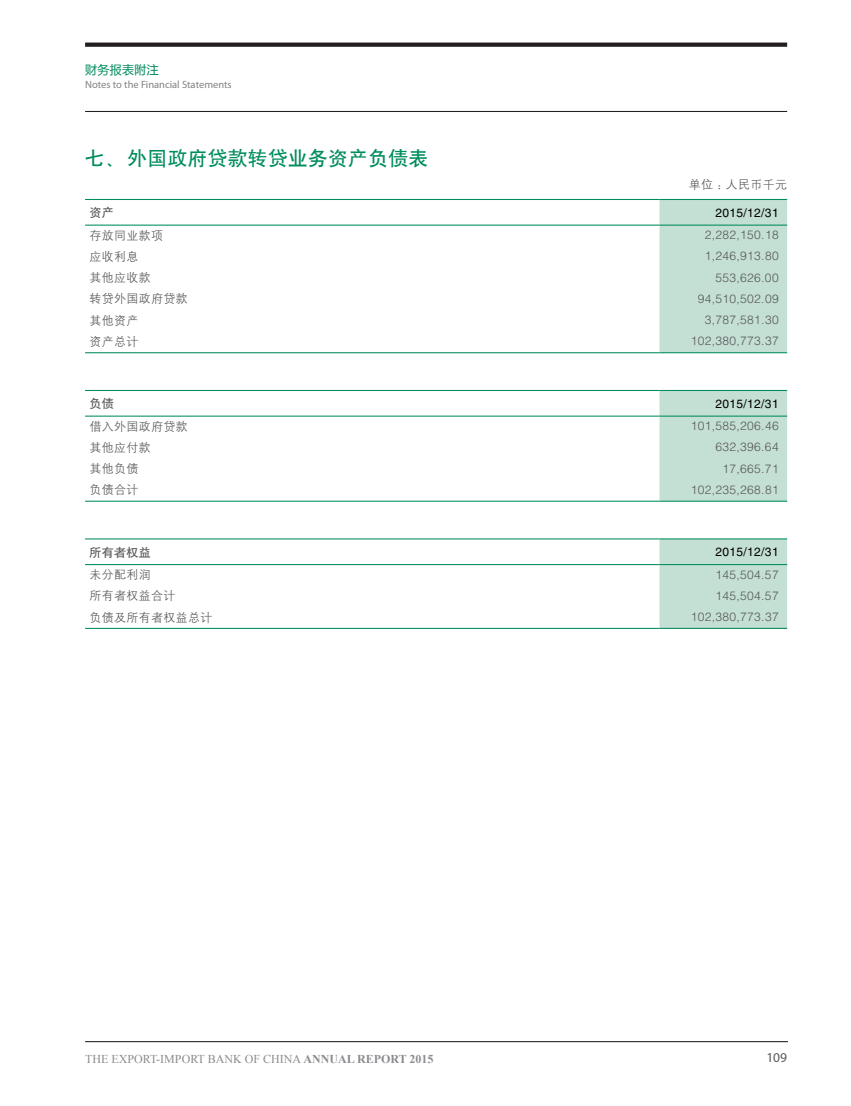
<style>
.page{position:relative;width:851px;height:1106px;background:#fff}
.page>*{position:absolute;margin:0;border:0;box-sizing:border-box;transform-origin:0 0}
.t1{font:19.5px "H Yb 1 gj";letter-spacing:.03em;color:#008c5b}
.t2{font:13.5px "Myriad Pro";color:#57585a}
.t3{font:300 12px "Helvetica LT Std";letter-spacing:.03em;color:#57585a}
.t4{font:12px "H Yg 2 gj";letter-spacing:.03em;color:#57585a}
.t5{font:12px "Times New Roman";color:#8a8c8f}
.t6{font:12px "Helvetica LT Std";letter-spacing:.03em;color:#000}
.t7{font:12px "H Yb 1 gj";letter-spacing:.03em;color:#57585a}
.t8{font:12px "Microsoft Ya Hei";letter-spacing:.03em;color:#008c5b}
.t9{font:10.5px "Myriad Pro";color:#808285}
.s1{font-family:"H Yb 1 gj"}
.s2{font-weight:700}
</style>
<div class="page">
<hr style="left:85px;top:1041px;width:702px;height:1px;background:#231f20">
<svg style="left:85px;top:43px;width:702px;height:4px;background:#2e2a2b"></svg>
<hr style="left:85px;top:111px;width:702px;height:1px;background:#231f20">
<div style="left:659px;top:200px;width:128px;height:152px;background:#c4dfd3"></div>
<hr style="left:659px;top:225px;width:128px;height:1px;background:#008c5b">
<hr style="left:85px;top:225px;width:574px;height:1px;background:#008c5b">
<hr style="left:85px;top:199px;width:574px;height:1px;background:#008c5b">
<hr style="left:659px;top:199px;width:128px;height:1px;background:#008c5b">
<hr style="left:85px;top:352px;width:574px;height:1px;background:#008c5b">
<hr style="left:659px;top:352px;width:128px;height:1px;background:#008c5b">
<div style="left:659px;top:391px;width:128px;height:109px;background:#c4dfd3"></div>
<hr style="left:659px;top:415px;width:128px;height:1px;background:#008c5b">
<hr style="left:85px;top:415px;width:574px;height:1px;background:#008c5b">
<hr style="left:85px;top:390px;width:574px;height:1px;background:#008c5b">
<hr style="left:659px;top:390px;width:128px;height:1px;background:#008c5b">
<hr style="left:85px;top:500px;width:574px;height:2px;background:#008c5b">
<hr style="left:659px;top:500px;width:128px;height:2px;background:#008c5b">
<div style="left:659px;top:539px;width:128px;height:89px;background:#c4dfd3"></div>
<hr style="left:659px;top:564px;width:128px;height:1px;background:#008c5b">
<hr style="left:85px;top:564px;width:574px;height:1px;background:#008c5b">
<hr style="left:85px;top:538px;width:574px;height:1px;background:#008c5b">
<hr style="left:659px;top:538px;width:128px;height:1px;background:#008c5b">
<hr style="left:85px;top:628px;width:574px;height:1px;background:#008c5b">
<hr style="left:659px;top:628px;width:128px;height:1px;background:#008c5b">
<p class="t8" style="left:85px;top:62px;width:75px">财务报表附注</p>
<p class="t9" style="left:85px;top:78px;width:148px">Notes to the Financial Statements</p>
<h1 class="t1" style="left:85px;top:149px;width:344px">七、外国政府贷款转贷业务资产负债表</h1>
<p class="t4" style="left:688px;top:178px;width:100px">单位<span class="s1">：</span>人民币千元</p>
<p class="t7" style="left:89px;top:207px;width:26px">资产</p>
<p class="t6" style="left:715px;top:206px;width:65px">2015/12/31</p>
<p class="t4" style="left:89px;top:229px;width:75px">存放同业款项</p>
<p class="t3" style="left:704px;top:228px;width:75px">2,282,150.18</p>
<p class="t4" style="left:89px;top:250px;width:51px">应收利息</p>
<p class="t3" style="left:704px;top:249px;width:75px">1,246,913.80</p>
<p class="t4" style="left:89px;top:271px;width:63px">其他应收款</p>
<p class="t3" style="left:715px;top:270px;width:65px">553,626.00</p>
<p class="t4" style="left:89px;top:293px;width:100px">转贷外国政府贷款</p>
<p class="t3" style="left:697px;top:291px;width:82px">94,510,502.09</p>
<p class="t4" style="left:89px;top:314px;width:51px">其他资产</p>
<p class="t3" style="left:704px;top:312px;width:75px">3,787,581.30</p>
<p class="t4" style="left:89px;top:335px;width:51px">资产总计</p>
<p class="t3" style="left:690px;top:334px;width:89px">102,380,773.37</p>
<p class="t7" style="left:89px;top:398px;width:26px">负债</p>
<p class="t6" style="left:715px;top:396px;width:65px">2015/12/31</p>
<p class="t4" style="left:89px;top:420px;width:100px">借入外国政府贷款</p>
<p class="t3" style="left:690px;top:418px;width:89px">101,585,206.46</p>
<p class="t4" style="left:89px;top:441px;width:63px">其他应付款</p>
<p class="t3" style="left:715px;top:439px;width:65px">632,396.64</p>
<p class="t4" style="left:89px;top:462px;width:51px">其他负债</p>
<p class="t3" style="left:722px;top:461px;width:58px">17,665.71</p>
<p class="t4" style="left:89px;top:484px;width:51px">负债合计</p>
<p class="t3" style="left:690px;top:482px;width:89px">102,235,268.81</p>
<p class="t7" style="left:89px;top:546px;width:63px">所有者权益</p>
<p class="t6" style="left:715px;top:545px;width:65px">2015/12/31</p>
<p class="t4" style="left:89px;top:568px;width:63px">未分配利润</p>
<p class="t3" style="left:715px;top:567px;width:65px">145,504.57</p>
<p class="t4" style="left:89px;top:589px;width:88px">所有者权益合计</p>
<p class="t3" style="left:715px;top:588px;width:65px">145,504.57</p>
<p class="t4" style="left:89px;top:611px;width:125px">负债及所有者权益总计</p>
<p class="t3" style="left:690px;top:609px;width:89px">102,380,773.37</p>
<p class="t5" style="left:85px;top:1050px;width:350px">THE EXPORT-IMPORT BANK OF CHINA <span class="s2">ANNUAL REPORT 2015</span></p>
<p class="t2" style="left:766px;top:1048px;width:22px">109</p>
</div>
